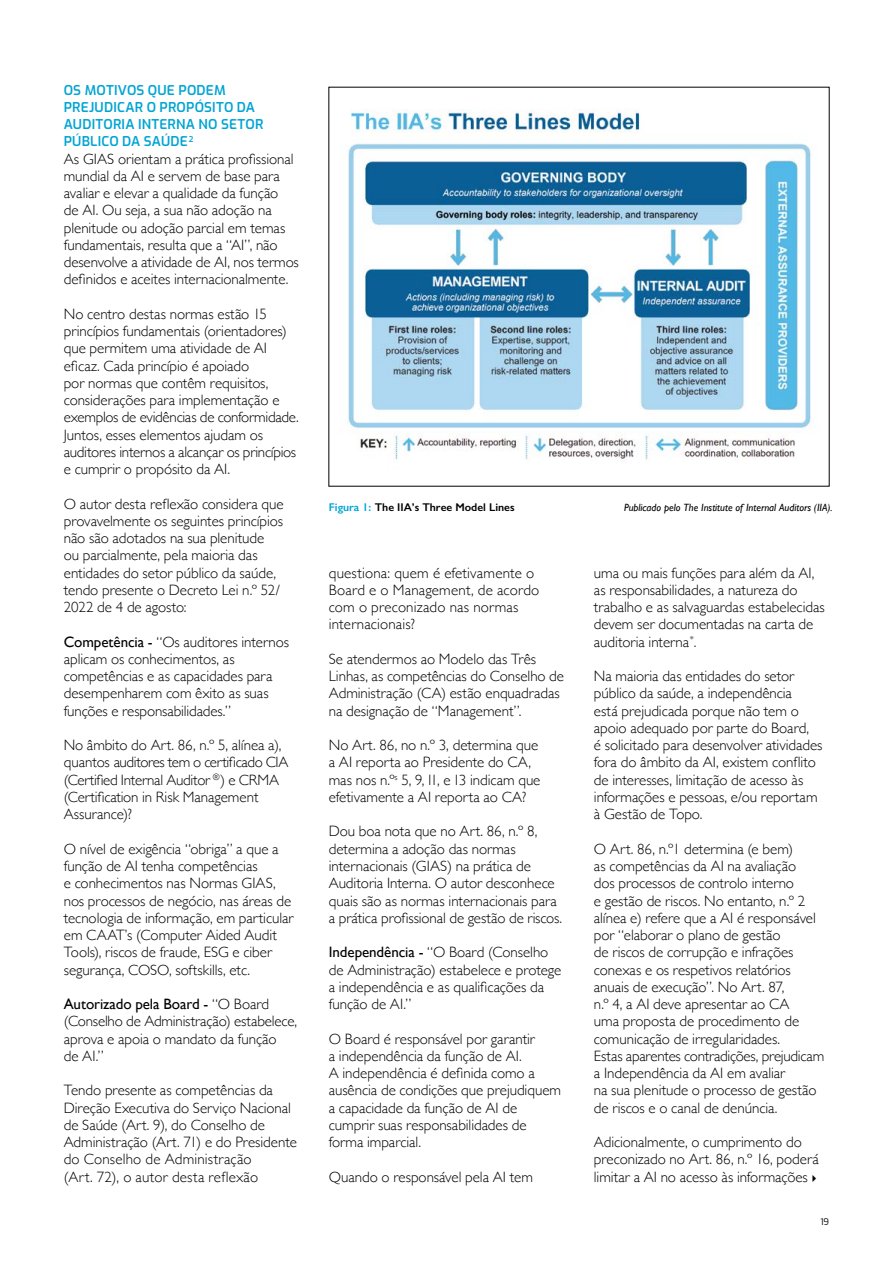
<style>
.page{position:relative;width:893px;height:1263px;background:#fff}
.page>*{position:absolute;margin:0;border:0;box-sizing:border-box;transform-origin:0 0}
.t1{font:300 15px/17.2px "Gill Sans";letter-spacing:-.005em;color:#000}
.t2{font:13.5px/17.2px "Exo";letter-spacing:.015em;color:#00a4d4}
.t3{font:600 11.25px "Gill Sans";color:#000}
.t4{font:italic 10.5px "Gill Sans";color:#000}
.t5{font:9px "Exo";color:#000}
.s1{font-weight:400}
.s2{color:#00a4d4}
</style>
<div class="page">
<img style="left:348px;top:109px;width:463px;height:352px">
<p class="t2" style="left:64px;top:81px;width:201px">OS MOTIVOS QUE PODEM<br>PREJUDICAR O PROPÓSITO DA<br>AUDITORIA INTERNA NO SETOR<br>PÚBLICO DA SAÚDE<sup>2</sup></p>
<p class="t1" style="left:64px;top:149px;width:237px">As GIAS orientam a prática profissional mundial da AI e servem de base para avaliar e elevar a qualidade da função<br>de AI. Ou seja, a sua não adoção na plenitude ou adoção parcial em temas fundamentais, resulta que a “AI”, não desenvolve a atividade de AI, nos termos definidos e aceites internacionalmente.</p>
<p class="t1" style="left:64px;top:305px;width:236px">No centro destas normas estão 15 princípios fundamentais (orientadores) que permitem uma atividade de AI eficaz. Cada princípio é apoiado<br>por normas que contêm requisitos, considerações para implementação e exemplos de evidências de conformidade.<br>Juntos, esses elementos ajudam os auditores internos a alcançar os princípios e cumprir o propósito da AI.</p>
<p class="t1" style="left:64px;top:494px;width:221px">O autor desta reflexão considera que provavelmente os seguintes princípios não são adotados na sua plenitude<br>ou parcialmente, pela maioria das entidades do setor público da saúde, tendo presente o Decreto Lei n.º 52/ 2022 de 4 de agosto:</p>
<p class="t1" style="left:64px;top:632px;width:227px"><span class="s1">Competência -</span> “Os auditores internos aplicam os conhecimentos, as competências e as capacidades para desempenharem com êxito as suas funções e responsabilidades.”</p>
<p class="t1" style="left:64px;top:736px;width:226px">No âmbito do Art. 86, n.º 5, alínea a), quantos auditores tem o certificado CIA (Certified Internal Auditor <sup>®</sup>) e CRMA (Certification in Risk Management<br>Assurance)?</p>
<p class="t1" style="left:64px;top:839px;width:231px">O nível de exigência “obriga” a que a função de AI tenha competências<br>e conhecimentos nas Normas GIAS, nos processos de negócio, nas áreas de tecnologia de informação, em particular em CAAT’s (Computer Aided Audit Tools), riscos de fraude, ESG e ciber segurança, COSO, softskills, etc.</p>
<p class="t1" style="left:64px;top:995px;width:235px"><span class="s1">Autorizado pela Board -</span> “O Board (Conselho de Administração) estabelece, aprova e apoia o mandato da função<br>de AI.”</p>
<p class="t1" style="left:64px;top:1081px;width:235px">Tendo presente as competências da Direção Executiva do Serviço Nacional de Saúde (Art. 9), do Conselho de Administração (Art. 71) e do Presidente do Conselho de Administração<br>(Art. 72), o autor desta reflexão</p>
<p class="t3" style="left:329px;top:501px;width:187px"><span class="s2">Figura 1:</span> The IIA’s Three Model Lines</p>
<p class="t4" style="left:624px;top:502px;width:210px">Publicado pelo The Institute of Internal Auditors (IIA).</p>
<p class="t1" style="left:329px;top:563px;width:212px">questiona: quem é efetivamente o<br>Board e o Management, de acordo com o preconizado nas normas internacionais?</p>
<p class="t1" style="left:329px;top:650px;width:237px">Se atendermos ao Modelo das Três Linhas, as competências do Conselho de Administração (CA) estão enquadradas na designação de “Management”.</p>
<p class="t1" style="left:329px;top:736px;width:213px">No Art. 86, no n.º 3, determina que a AI reporta ao Presidente do CA, mas nos n.º<sup>s</sup> 5, 9, 11, e 13 indicam que efetivamente a AI reporta ao CA?</p>
<p class="t1" style="left:329px;top:822px;width:235px">Dou boa nota que no Art. 86, n.º 8, determina a adoção das normas internacionais (GIAS) na prática de Auditoria Interna. O autor desconhece quais são as normas internacionais para a prática profissional de gestão de riscos.</p>
<p class="t1" style="left:329px;top:943px;width:234px"><span class="s1">Independência -</span> “O Board (Conselho de Administração) estabelece e protege a independência e as qualificações da função de AI.”</p>
<p class="t1" style="left:329px;top:1029px;width:234px">O Board é responsável por garantir<br>a independência da função de AI.<br>A independência é definida como a ausência de condições que prejudiquem a capacidade da função de AI de cumprir suas responsabilidades de forma imparcial.</p>
<p class="t1" style="left:329px;top:1167px;width:206px">Quando o responsável pela AI tem</p>
<p class="t1" style="left:594px;top:563px;width:232px">uma ou mais funções para além da AI, as responsabilidades, a natureza do trabalho e as salvaguardas estabelecidas devem ser documentadas na carta de auditoria interna<sup>*</sup>.</p>
<p class="t1" style="left:594px;top:667px;width:230px">Na maioria das entidades do setor público da saúde, a independência<br>está prejudicada porque não tem o apoio adequado por parte do Board,<br>é solicitado para desenvolver atividades fora do âmbito da AI, existem conflito de interesses, limitação de acesso às informações e pessoas, e/ou reportam à Gestão de Topo.</p>
<p class="t1" style="left:594px;top:839px;width:232px">O Art. 86, n.º1 determina (e bem)<br>as competências da AI na avaliação<br>dos processos de controlo interno<br>e gestão de riscos. No entanto, n.º 2 alínea e) refere que a AI é responsável por “elaborar o plano de gestão<br>de riscos de corrupção e infrações conexas e os respetivos relatórios anuais de execução”. No Art. 87,<br>n.º 4, a AI deve apresentar ao CA<br>uma proposta de procedimento de comunicação de irregularidades.<br>Estas aparentes contradições, prejudicam a Independência da AI em avaliar<br>na sua plenitude o processo de gestão de riscos e o canal de denúncia.</p>
<p class="t1" style="left:594px;top:1133px;width:226px">Adicionalmente, o cumprimento do preconizado no Art. 86, n.º 16, poderá limitar a AI no acesso às informações</p>
<p class="t5" style="left:820px;top:1215px;width:10px">19</p>
</div>
